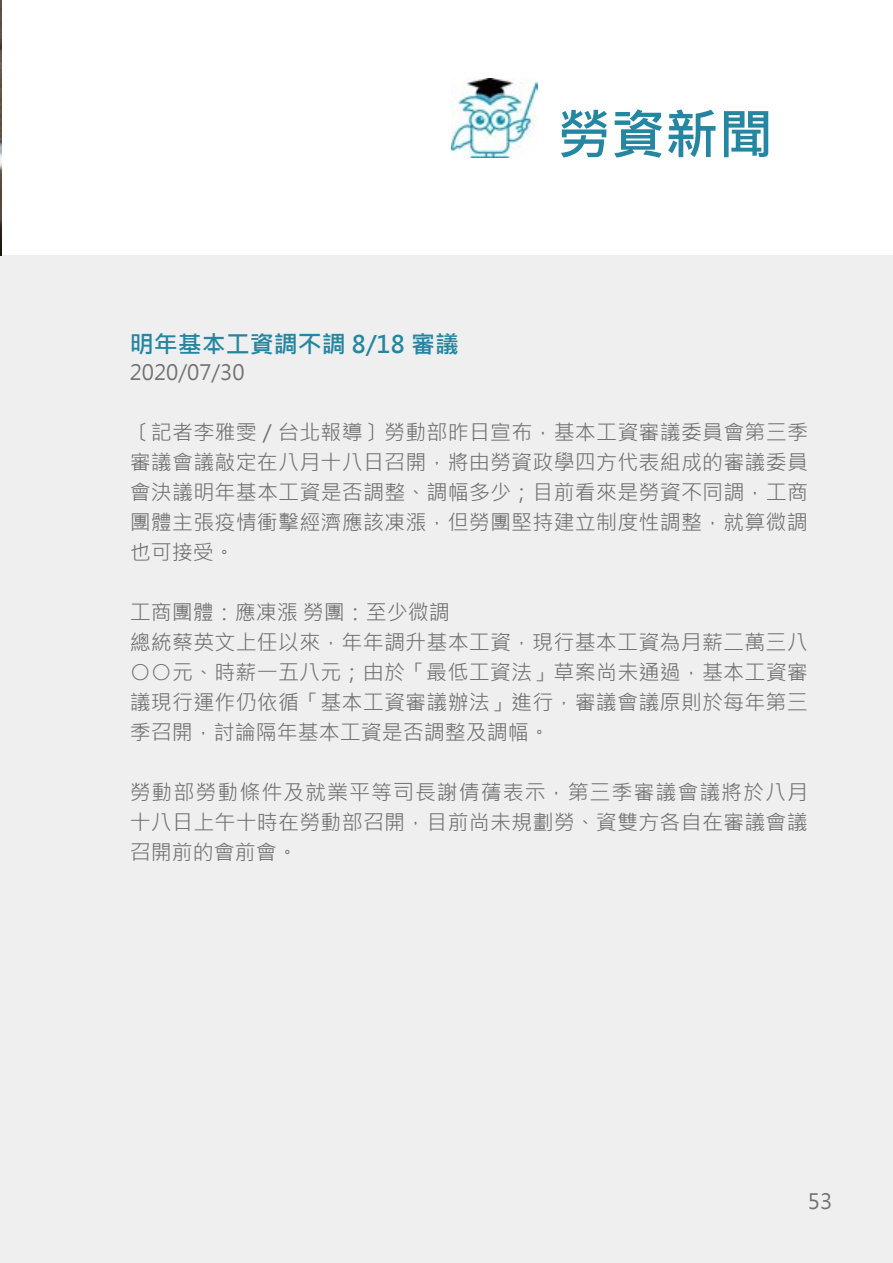
<style>
.page{position:relative;width:893px;height:1263px;background:#fff}
.page>*{position:absolute;margin:0;border:0;box-sizing:border-box;transform-origin:0 0}
.t1{font:700 54px "Microsoft Jheng Hei";color:#2486a0}
.t2{font:700 24px "Microsoft Jheng Hei";color:#2486a0}
.t3{font:21px/30px "Microsoft Jheng Hei";letter-spacing:.01em;color:#727171;text-align:justify}
</style>
<div class="page">
<div style="left:0;top:256px;width:893px;height:1007px;background:#efefef"></div>
<img style="left:451px;top:78px;width:87px;height:79px">
<img style="left:0;top:0;width:1px;height:255px">
<h1 class="t1" style="left:557px;top:101px;width:217px">勞資新聞</h1>
<p class="t2" style="left:130px;top:329px;width:331px">明年基本工資調不調 8/18 審議</p>
<p class="t3" style="left:130px;top:357px;width:116px">2020/07/30</p>
<p class="t3" style="left:130px;top:417px;width:680px">〔記者李雅雯／台北報導〕勞動部昨日宣布，基本工資審議委員會第三季審議會議敲定在八月十八日召開，將由勞資政學四方代表組成的審議委員會決議明年基本工資是否調整、調幅多少；目前看來是勞資不同調，工商團體主張疫情衝擊經濟應該凍漲，但勞團堅持建立制度性調整，就算微調也可接受。</p>
<p class="t3" style="left:130px;top:597px;width:680px">工商團體：應凍漲 勞團：至少微調<br>總統蔡英文上任以來，年年調升基本工資，現行基本工資為月薪二萬三八</p>
<p class="t3" style="left:130px;top:657px;width:680px">○○元、時薪一五八元；由於「最低工資法」草案尚未通過，基本工資審議現行運作仍依循「基本工資審議辦法」進行，審議會議原則於每年第三季召開，討論隔年基本工資是否調整及調幅。</p>
<p class="t3" style="left:130px;top:777px;width:680px">勞動部勞動條件及就業平等司長謝倩蒨表示，第三季審議會議將於八月十八日上午十時在勞動部召開，目前尚未規劃勞、資雙方各自在審議會議召開前的會前會。</p>
<p class="t3" style="left:808px;top:1187px;width:26px">53</p>
</div>
